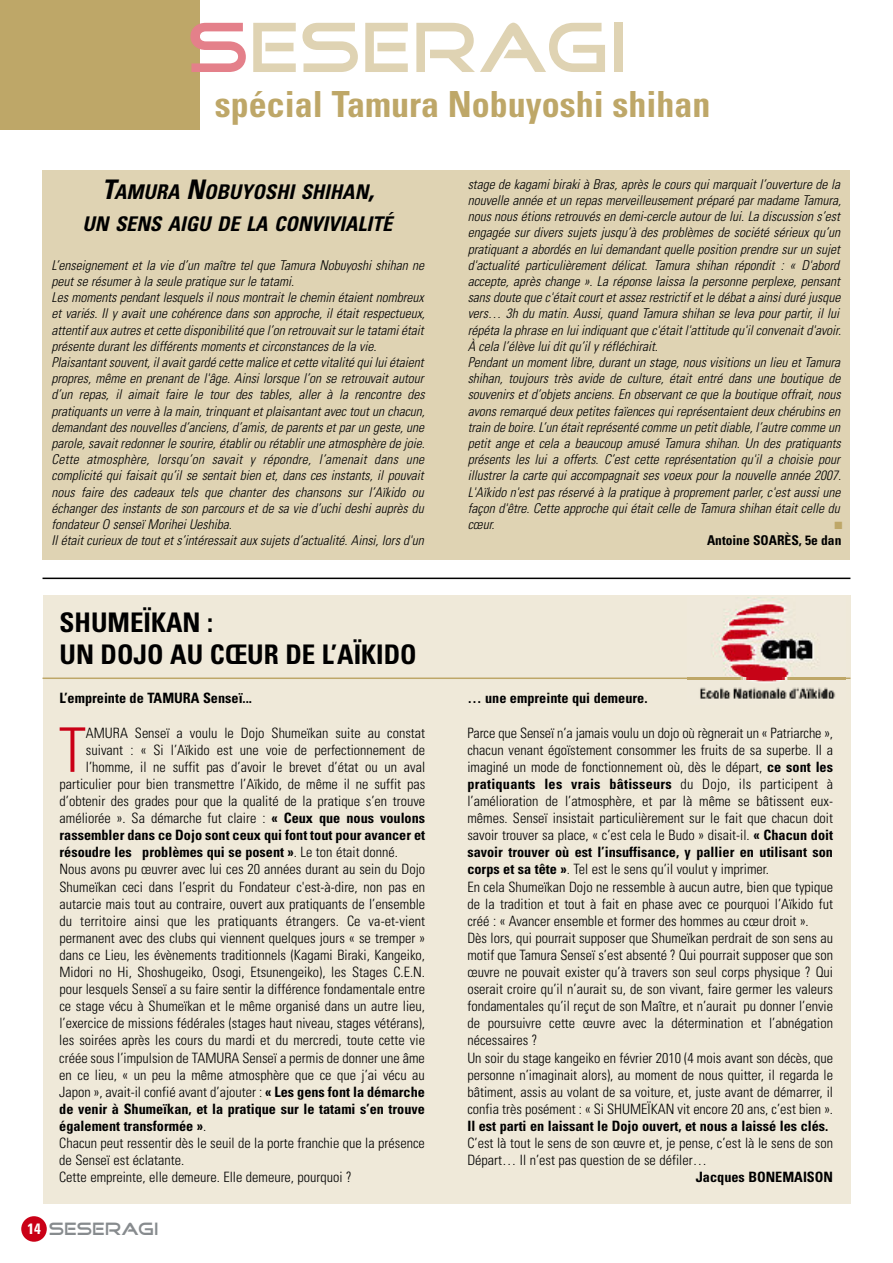
<style>
.page{position:relative;width:893px;height:1263px;background:#fff}
.page>*{position:absolute;margin:0;border:0;box-sizing:border-box;transform-origin:0 0}
.t1{font:72px "Good Times";color:#dfd3b3}
.t2{font:300 condensed 61.5px "Univers";color:#ca0016}
.t3{font:700 condensed 36px "Univers";color:#bea768}
.t4{font:700 condensed 27px/32.4px "Univers";color:#000}
.t5{font:italic 700 condensed 20.25px/32.4px "Univers";color:#000;text-align:center}
.t6{font:18px "Good Times";color:#878b8e}
.t7{font:300 condensed 14.25px/17.1px "Univers";color:#000}
.t8{font:700 condensed 14.25px "Univers";color:#000}
.t9{font:italic 300 condensed 13.5px/16.2px "Univers";color:#000}
.t10{font:700 condensed 13.5px "Univers";color:#000}
.t11{font:10.5px "Zapf Dingbats";color:#bea768}
.s1{color:#e4808a}
.s2{font-size:27px}
.s3{font-weight:700}
.s4{font-weight:300}
.s5{font-family:"Univers";font-weight:700;font-stretch:condensed;font-size:15px;color:#fff}
</style>
<div class="page">
<div style="left:0;top:0;width:200px;height:130px;background:#bea768"></div>
<div style="left:21px;top:1216px;width:26px;height:26px;background:#ca0016;border-radius:13px"></div>
<div style="left:43px;top:170px;width:807px;height:389px;background:#dfd3b3"></div>
<hr style="left:43px;top:578px;width:807px;height:1px;background:#000">
<div style="left:43px;top:595px;width:807px;height:608px;background:#efe9d9"></div>
<hr style="left:43px;top:677px;width:807px;height:2px;background:#bea768">
<img style="left:688px;top:597px;width:158px;height:102px">
<h1 class="t1" style="left:189px;top:14px;width:443px"><span class="s1">S</span>ESERAGI</h1>
<h3 class="t3" style="left:215px;top:91px;width:497px">spécial Tamura Nobuyoshi shihan</h3>
<h3 class="t5" style="left:83px;top:177px;width:311px"><span class="s2">T</span>AMURA <span class="s2">N</span>OBUYOSHI SHIHAN<span class="s2">,<br></span>UN SENS AIGU DE LA CONVIVIALITÉ</h3>
<p class="t9" style="left:51px;top:258px;width:375px">L’enseignement et la vie d’un maître tel que Tamura Nobuyoshi shihan ne peut se résumer à la seule pratique sur le tatami.<br>Les moments pendant lesquels il nous montrait le chemin étaient nombreux et variés. Il y avait une cohérence dans son approche, il était respectueux, attentif aux autres et cette disponibilité que l’on retrouvait sur le tatami était présente durant les différents moments et circonstances de la vie.<br>Plaisantant souvent, il avait gardé cette malice et cette vitalité qui lui étaient propres, même en prenant de l'âge. Ainsi lorsque l’on se retrouvait autour d’un repas, il aimait faire le tour des tables, aller à la rencontre des pratiquants un verre à la main, trinquant et plaisantant avec tout un chacun, demandant des nouvelles d’anciens, d’amis, de parents et par un geste, une parole, savait redonner le sourire, établir ou rétablir une atmosphère de joie.<br>Cette atmosphère, lorsqu’on savait y répondre, l’amenait dans une complicité qui faisait qu’il se sentait bien et, dans ces instants, il pouvait nous faire des cadeaux tels que chanter des chansons sur l’Aïkido ou échanger des instants de son parcours et de sa vie d’uchi deshi auprès du fondateur O senseï Morihei Ueshiba.<br>Il était curieux de tout et s’intéressait aux sujets d’actualité. Ainsi, lors d'un</p>
<h3 class="t4" style="left:60px;top:608px;width:359px">SHUMEÏKAN :<br>UN DOJO AU CŒUR DE L’AÏKIDO</h3>
<p class="t8" style="left:60px;top:693px;width:194px">L’empreinte de TAMURA Senseï...</p>
<h2 class="t2" style="left:59px;top:727px;width:29px">T</h2>
<p class="t7" style="left:86px;top:725px;width:341px">AMURA Senseï a voulu le Dojo Shumeïkan suite au constat</p>
<p class="t7" style="left:86px;top:742px;width:341px">suivant : « Si l’Aïkido est une voie de perfectionnement de</p>
<p class="t7" style="left:86px;top:759px;width:341px">l’homme, il ne suffit pas d’avoir le brevet d’état ou un aval</p>
<p class="t7" style="left:60px;top:777px;width:367px">particulier pour bien transmettre l’Aïkido, de même il ne suffit pas</p>
<p class="t7" style="left:60px;top:794px;width:367px">d’obtenir des grades pour que la qualité de la pratique s’en trouve</p>
<p class="t7" style="left:60px;top:811px;width:367px">améliorée ». Sa démarche fut claire : <span class="s3">« Ceux que nous voulons</span></p>
<p class="t8" style="left:60px;top:830px;width:367px">rassembler dans ce Dojo sont ceux qui font tout pour avancer et</p>
<p class="t8" style="left:60px;top:847px;width:340px">résoudre les problèmes qui se posent »<span class="s4">. Le ton était donné.</span></p>
<p class="t7" style="left:60px;top:862px;width:367px">Nous avons pu œuvrer avec lui ces 20 années durant au sein du Dojo</p>
<p class="t7" style="left:60px;top:879px;width:367px">Shumeïkan ceci dans l’esprit du Fondateur c'est-à-dire, non pas en</p>
<p class="t7" style="left:60px;top:896px;width:367px">autarcie mais tout au contraire, ouvert aux pratiquants de l’ensemble</p>
<p class="t7" style="left:59px;top:913px;width:367px">du territoire ainsi que les pratiquants étrangers. Ce va-et-vient</p>
<p class="t7" style="left:59px;top:930px;width:367px">permanent avec des clubs qui viennent quelques jours « se tremper »</p>
<p class="t7" style="left:59px;top:948px;width:367px">dans ce Lieu, les évènements traditionnels (Kagami Biraki, Kangeiko,</p>
<p class="t7" style="left:59px;top:965px;width:367px">Midori no Hi, Shoshugeiko, Osogi, Etsunengeiko), les Stages C.E.N.</p>
<p class="t7" style="left:59px;top:982px;width:367px">pour lesquels Senseï a su faire sentir la différence fondamentale entre</p>
<p class="t7" style="left:59px;top:999px;width:367px">ce stage vécu à Shumeïkan et le même organisé dans un autre lieu,</p>
<p class="t7" style="left:59px;top:1016px;width:367px">l’exercice de missions fédérales (stages haut niveau, stages vétérans),</p>
<p class="t7" style="left:59px;top:1033px;width:367px">les soirées après les cours du mardi et du mercredi, toute cette vie</p>
<p class="t7" style="left:59px;top:1050px;width:367px">créée sous l’impulsion de TAMURA Senseï a permis de donner une âme</p>
<p class="t7" style="left:59px;top:1067px;width:367px">en ce lieu, « un peu la même atmosphère que ce que j’ai vécu au</p>
<p class="t7" style="left:59px;top:1084px;width:367px">Japon », avait-il confié avant d’ajouter : <span class="s3">« Les gens font la démarche</span></p>
<p class="t8" style="left:59px;top:1103px;width:367px">de venir à Shumeïkan, et la pratique sur le tatami s’en trouve</p>
<p class="t8" style="left:59px;top:1121px;width:149px">également transformée »<span class="s4">.</span></p>
<p class="t7" style="left:59px;top:1136px;width:367px">Chacun peut ressentir dès le seuil de la porte franchie que la présence</p>
<p class="t7" style="left:59px;top:1153px;width:127px">de Senseï est éclatante.</p>
<p class="t7" style="left:59px;top:1170px;width:294px">Cette empreinte, elle demeure. Elle demeure, pourquoi ?</p>
<p class="t6" style="left:27px;top:1220px;width:133px"><span class="s5">14</span> SESERAGI</p>
<p class="t9" style="left:468px;top:177px;width:375px">stage de kagami biraki à Bras, après le cours qui marquait l’ouverture de la nouvelle année et un repas merveilleusement préparé par madame Tamura, nous nous étions retrouvés en demi-cercle autour de lui. La discussion s’est engagée sur divers sujets jusqu’à des problèmes de société sérieux qu’un pratiquant a abordés en lui demandant quelle position prendre sur un sujet d'actualité particulièrement délicat. Tamura shihan répondit : « D'abord accepte, après change ». La réponse laissa la personne perplexe, pensant sans doute que c'était court et assez restrictif et le débat a ainsi duré jusque vers… 3h du matin. Aussi, quand Tamura shihan se leva pour partir, il lui répéta la phrase en lui indiquant que c'était l'attitude qu'il convenait d'avoir.<br>À cela l’élève lui dit qu’il y réfléchirait.<br>Pendant un moment libre, durant un stage, nous visitions un lieu et Tamura shihan, toujours très avide de culture, était entré dans une boutique de souvenirs et d’objets anciens. En observant ce que la boutique offrait, nous avons remarqué deux petites faïences qui représentaient deux chérubins en train de boire. L’un était représenté comme un petit diable, l’autre comme un petit ange et cela a beaucoup amusé Tamura shihan. Un des pratiquants présents les lui a offerts. C’est cette représentation qu'il a choisie pour illustrer la carte qui accompagnait ses voeux pour la nouvelle année 2007.<br>L'Aïkido n'est pas réservé à la pratique à proprement parler, c'est aussi une façon d'être. Cette approche qui était celle de Tamura shihan était celle du cœur.</p>
<p class="t11" style="left:835px;top:520px;width:9px">■</p>
<p class="t10" style="left:707px;top:535px;width:136px">Antoine SOARÈS, 5e dan</p>
<p class="t8" style="left:467px;top:693px;width:182px">… une empreinte qui demeure.</p>
<p class="t7" style="left:467px;top:725px;width:367px">Parce que Senseï n’a jamais voulu un dojo où règnerait un « Patriarche », chacun venant égoïstement consommer les fruits de sa superbe. Il a imaginé un mode de fonctionnement où, dès le départ, <span class="s3">ce sont les pratiquants les vrais bâtisseurs</span> du Dojo, ils participent à l’amélioration de l’atmosphère, et par là même se bâtissent eux&shy;mêmes. Senseï insistait particulièrement sur le fait que chacun doit savoir trouver sa place, « c’est cela le Budo » disait-il. <span class="s3">« Chacun doit savoir trouver où est l’insuffisance, y pallier en utilisant son corps et sa tête »</span>. Tel est le sens qu’il voulut y imprimer.<br>En cela Shumeïkan Dojo ne ressemble à aucun autre, bien que typique de la tradition et tout à fait en phase avec ce pourquoi l’Aïkido fut créé : « Avancer ensemble et former des hommes au cœur droit ».<br>Dès lors, qui pourrait supposer que Shumeïkan perdrait de son sens au motif que Tamura Senseï s’est absenté ? Qui pourrait supposer que son œuvre ne pouvait exister qu’à travers son seul corps physique ? Qui oserait croire qu’il n’aurait su, de son vivant, faire germer les valeurs fondamentales qu’il reçut de son Maître, et n’aurait pu donner l’envie de poursuivre cette œuvre avec la détermination et l’abnégation nécessaires ?<br>Un soir du stage kangeiko en février 2010 (4 mois avant son décès, que personne n’imaginait alors), au moment de nous quitter, il regarda le bâtiment, assis au volant de sa voiture, et, juste avant de démarrer, il confia très posément : « Si SHUMEÏKAN vit encore 20 ans, c’est bien ».</p>
<p class="t8" style="left:467px;top:1121px;width:363px">Il est parti en laissant le Dojo ouvert, et nous a laissé les clés.</p>
<p class="t7" style="left:467px;top:1136px;width:367px">C’est là tout le sens de son œuvre et, je pense, c’est là le sens de son<br>Départ… Il n’est pas question de se défiler…</p>
<p class="t8" style="left:696px;top:1172px;width:139px">Jacques BONEMAISON</p>
</div>
